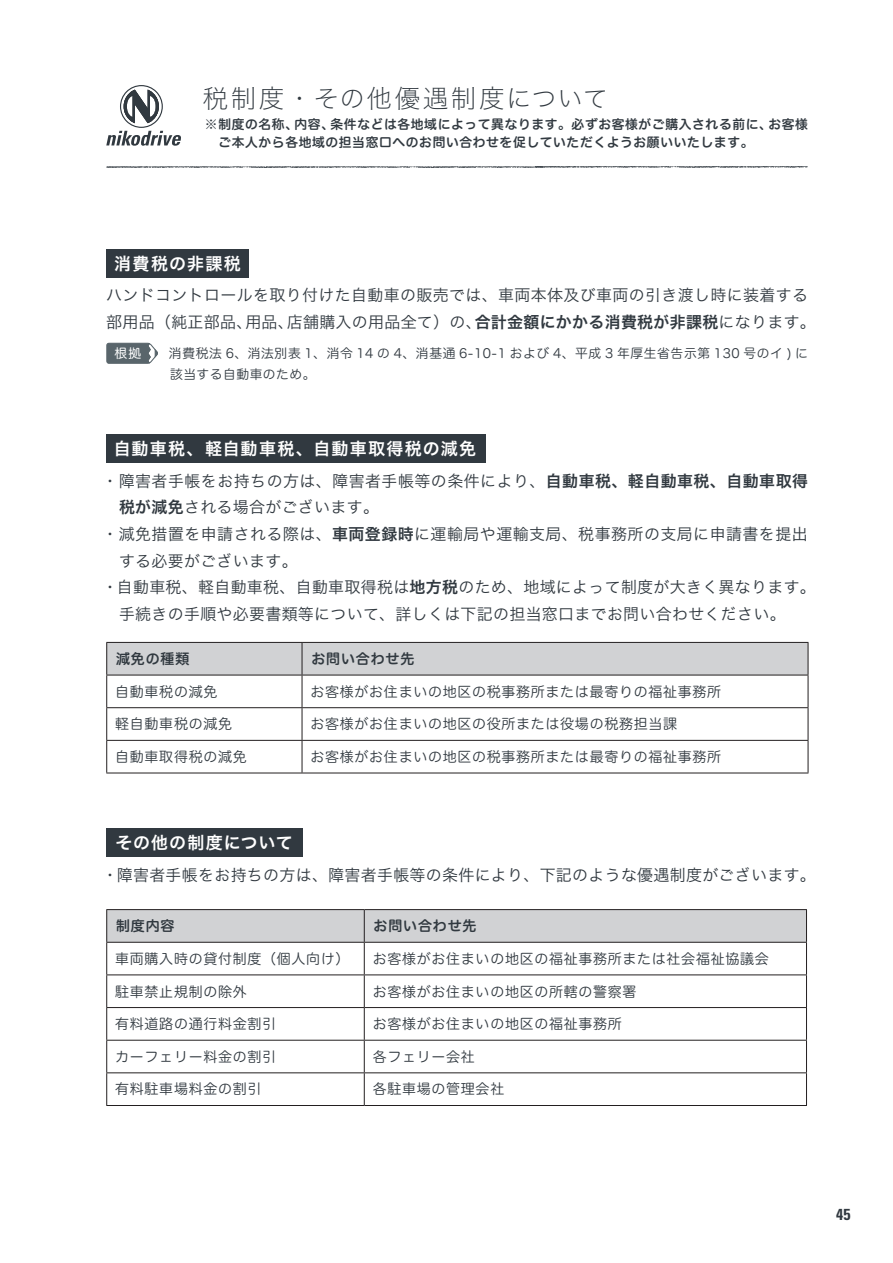
<style>
.page{position:relative;width:893px;height:1263px;background:#fff}
.page>*{position:absolute;margin:0;border:0;box-sizing:border-box;transform-origin:0 0}
.t1{font:25.5px "Hira Kaku Std N W1";letter-spacing:.08em;color:#313940}
.t2{font:16.95px "Hira Kaku Std N W6";letter-spacing:.08em;color:#fff}
.t3{font:16.95px "Hira Kaku Std N W6";letter-spacing:.06em;color:#fff}
.t4{font:15.9px/26.5px "Hiragino Sans Pr 6 N W3";letter-spacing:.02em;color:#313940}
.t5{font:700 condensed 15.9px "Univers";color:#313940}
.t6{font:13.95px "Hira Maru Std W3";letter-spacing:.05em;color:#313940}
.t7{font:13.95px "Hira Maru Std W6";letter-spacing:.06em;color:#313940}
.t8{font:12.75px/18.1px "Hira Maru Std W6";letter-spacing:.05em;color:#313940}
.t9{font:12.75px/21.3px "Hira Maru Std W3";letter-spacing:.05em;color:#313940}
.t10{font:12.75px "Hira Maru Std W4";color:#fff}
.s1{font-family:"Hiragino Sans Pr 6 N W6"}
</style>
<div class="page">
<svg style="left:106px;top:166px;width:702px;height:2px"></svg>
<svg style="left:106px;top:85px;width:75px;height:61px"></svg>
<div style="left:106px;top:249px;width:143px;height:29px;background:#313940"></div>
<svg style="left:106px;top:342px;width:52px;height:22px"></svg>
<div style="left:106px;top:435px;width:380px;height:28px;background:#313940"></div>
<div style="left:106px;top:828px;width:196px;height:29px;background:#313940"></div>
<div style="left:107px;top:643px;width:701px;height:32px;background:#d1d2d4"></div>
<hr style="left:106px;top:642px;width:196px;height:1px;background:#231f20">
<hr style="left:106px;top:643px;width:1px;height:32px;background:#231f20">
<hr style="left:302px;top:642px;width:506px;height:1px;background:#231f20">
<hr style="left:302px;top:643px;width:1px;height:32px;background:#231f20">
<hr style="left:808px;top:643px;width:1px;height:32px;background:#231f20">
<hr style="left:106px;top:675px;width:196px;height:1px;background:#231f20">
<hr style="left:106px;top:675px;width:1px;height:32px;background:#231f20">
<hr style="left:302px;top:675px;width:506px;height:1px;background:#231f20">
<hr style="left:302px;top:675px;width:1px;height:32px;background:#231f20">
<hr style="left:808px;top:675px;width:1px;height:32px;background:#231f20">
<hr style="left:106px;top:707px;width:196px;height:1px;background:#231f20">
<hr style="left:106px;top:708px;width:1px;height:32px;background:#231f20">
<hr style="left:302px;top:707px;width:506px;height:1px;background:#231f20">
<hr style="left:302px;top:708px;width:1px;height:32px;background:#231f20">
<hr style="left:808px;top:708px;width:1px;height:32px;background:#231f20">
<hr style="left:106px;top:740px;width:196px;height:1px;background:#231f20">
<hr style="left:106px;top:741px;width:1px;height:31px;background:#231f20">
<hr style="left:302px;top:740px;width:506px;height:1px;background:#231f20">
<hr style="left:302px;top:741px;width:1px;height:31px;background:#231f20">
<hr style="left:808px;top:741px;width:1px;height:31px;background:#231f20">
<hr style="left:106px;top:772px;width:196px;height:1px;background:#231f20">
<hr style="left:302px;top:772px;width:506px;height:1px;background:#231f20">
<div style="left:107px;top:910px;width:699px;height:32px;background:#d1d2d4"></div>
<hr style="left:106px;top:909px;width:258px;height:1px;background:#231f20">
<hr style="left:106px;top:910px;width:1px;height:32px;background:#231f20">
<hr style="left:364px;top:909px;width:443px;height:1px;background:#231f20">
<hr style="left:364px;top:910px;width:1px;height:32px;background:#231f20">
<hr style="left:806px;top:910px;width:1px;height:32px;background:#231f20">
<hr style="left:106px;top:942px;width:258px;height:1px;background:#231f20">
<hr style="left:106px;top:943px;width:1px;height:31px;background:#231f20">
<hr style="left:364px;top:942px;width:443px;height:1px;background:#231f20">
<hr style="left:364px;top:943px;width:1px;height:31px;background:#231f20">
<hr style="left:806px;top:943px;width:1px;height:31px;background:#231f20">
<hr style="left:106px;top:974px;width:258px;height:1px;background:#231f20">
<hr style="left:106px;top:975px;width:1px;height:32px;background:#231f20">
<hr style="left:364px;top:974px;width:443px;height:1px;background:#231f20">
<hr style="left:364px;top:975px;width:1px;height:32px;background:#231f20">
<hr style="left:806px;top:975px;width:1px;height:32px;background:#231f20">
<hr style="left:106px;top:1007px;width:258px;height:1px;background:#231f20">
<hr style="left:106px;top:1008px;width:1px;height:32px;background:#231f20">
<hr style="left:364px;top:1007px;width:443px;height:1px;background:#231f20">
<hr style="left:364px;top:1008px;width:1px;height:32px;background:#231f20">
<hr style="left:806px;top:1008px;width:1px;height:32px;background:#231f20">
<hr style="left:106px;top:1040px;width:258px;height:1px;background:#231f20">
<hr style="left:106px;top:1040px;width:1px;height:32px;background:#231f20">
<hr style="left:364px;top:1040px;width:443px;height:1px;background:#231f20">
<hr style="left:364px;top:1040px;width:1px;height:32px;background:#231f20">
<hr style="left:806px;top:1040px;width:1px;height:32px;background:#231f20">
<hr style="left:106px;top:1072px;width:258px;height:1px;background:#231f20">
<hr style="left:106px;top:1073px;width:1px;height:32px;background:#231f20">
<hr style="left:364px;top:1072px;width:443px;height:1px;background:#231f20">
<hr style="left:364px;top:1073px;width:1px;height:32px;background:#231f20">
<hr style="left:806px;top:1073px;width:1px;height:32px;background:#231f20">
<hr style="left:106px;top:1105px;width:258px;height:1px;background:#231f20">
<hr style="left:364px;top:1105px;width:443px;height:1px;background:#231f20">
<h1 class="t1" style="left:203px;top:79px;width:407px">税制度・その他優遇制度について</h1>
<p class="t8" style="left:205px;top:115px;width:604px">※制度の名称、内容、条件などは各地域によって異なります。必ずお客様がご購入される前に、お客様　ご本人から各地域の担当窓口へのお問い合わせを促していただくようお願いいたします。</p>
<p class="t2" style="left:114px;top:250px;width:128px">消費税の非課税</p>
<p class="t4" style="left:106px;top:281px;width:711px">ハンドコントロールを取り付けた自動車の販売では、車両本体及び車両の引き渡し時に装着する部用品（純正部品、用品、店舗購入の用品全て）の、<span class="s1">合計金額にかかる消費税が非課税</span>になります。</p>
<p class="t9" style="left:169px;top:343px;width:640px">消費税法 6、消法別表 1、消令 14 の 4、消基通 6-10-1 および 4、平成 3 年厚生省告示第 130 号のイ ) に該当する自動車のため。</p>
<p class="t10" style="left:115px;top:344px;width:28px">根拠</p>
<p class="t2" style="left:114px;top:436px;width:364px">自動車税、軽自動車税、自動車取得税の減免</p>
<p class="t4" style="left:102px;top:466px;width:707px">・障害者手帳をお持ちの方は、障害者手帳等の条件により、<span class="s1">自動車税、軽自動車税、自動車取得</span></p>
<p class="t4" style="left:119px;top:493px;width:261px"><span class="s1">税が減免</span>される場合がございます。</p>
<p class="t4" style="left:102px;top:520px;width:707px">・減免措置を申請される際は、<span class="s1">車両登録時</span>に運輸局や運輸支局、税事務所の支局に申請書を提出</p>
<p class="t4" style="left:119px;top:546px;width:180px">する必要がございます。</p>
<p class="t4" style="left:102px;top:573px;width:715px">・自動車税、軽自動車税、自動車取得税は<span class="s1">地方税</span>のため、地域によって制度が大きく異なります。</p>
<p class="t4" style="left:119px;top:599px;width:668px">手続きの手順や必要書類等について、詳しくは下記の担当窓口までお問い合わせください。</p>
<p class="t7" style="left:116px;top:648px;width:75px">減免の種類</p>
<p class="t7" style="left:311px;top:648px;width:104px">お問い合わせ先</p>
<p class="t6" style="left:115px;top:681px;width:104px">自動車税の減免</p>
<p class="t6" style="left:311px;top:681px;width:412px">お客様がお住まいの地区の税事務所または最寄りの福祉事務所</p>
<p class="t6" style="left:115px;top:714px;width:118px">軽自動車税の減免</p>
<p class="t6" style="left:311px;top:714px;width:368px">お客様がお住まいの地区の役所または役場の税務担当課</p>
<p class="t6" style="left:115px;top:746px;width:133px">自動車取得税の減免</p>
<p class="t6" style="left:311px;top:746px;width:412px">お客様がお住まいの地区の税事務所または最寄りの福祉事務所</p>
<p class="t3" style="left:116px;top:830px;width:179px">その他の制度について</p>
<p class="t4" style="left:102px;top:860px;width:715px">・障害者手帳をお持ちの方は、障害者手帳等の条件により、下記のような優遇制度がございます。</p>
<p class="t7" style="left:116px;top:915px;width:60px">制度内容</p>
<p class="t7" style="left:374px;top:915px;width:104px">お問い合わせ先</p>
<p class="t6" style="left:115px;top:948px;width:236px">車両購入時の貸付制度（個人向け）</p>
<p class="t6" style="left:373px;top:948px;width:397px">お客様がお住まいの地区の福祉事務所または社会福祉協議会</p>
<p class="t6" style="left:115px;top:981px;width:133px">駐車禁止規制の除外</p>
<p class="t6" style="left:373px;top:981px;width:265px">お客様がお住まいの地区の所轄の警察署</p>
<p class="t6" style="left:115px;top:1014px;width:162px">有料道路の通行料金割引</p>
<p class="t6" style="left:373px;top:1014px;width:251px">お客様がお住まいの地区の福祉事務所</p>
<p class="t6" style="left:115px;top:1046px;width:162px">カーフェリー料金の割引</p>
<p class="t6" style="left:373px;top:1046px;width:104px">各フェリー会社</p>
<p class="t6" style="left:115px;top:1079px;width:148px">有料駐車場料金の割引</p>
<p class="t6" style="left:373px;top:1079px;width:133px">各駐車場の管理会社</p>
<p class="t5" style="left:836px;top:1205px;width:16px">45</p>
</div>
